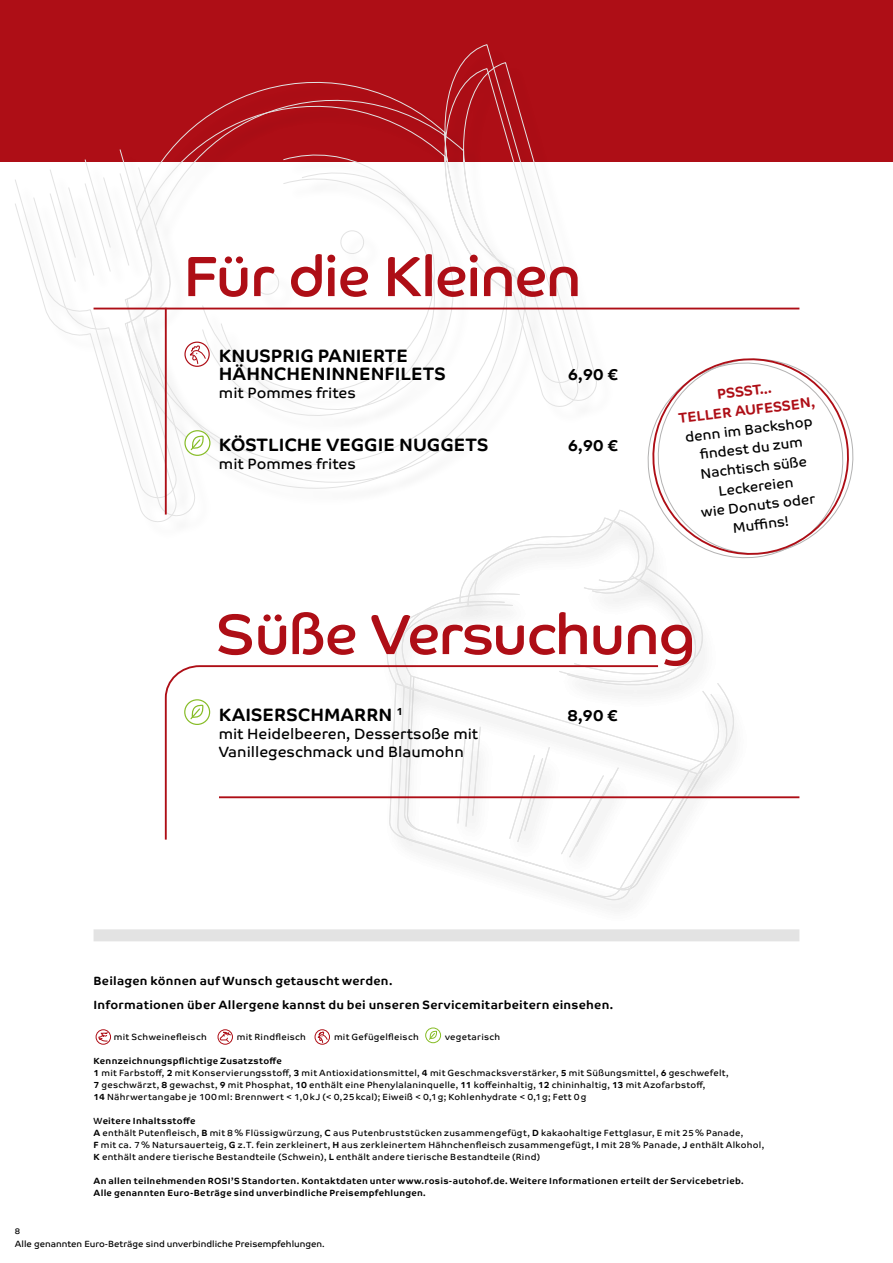
<style>
.page{position:relative;width:893px;height:1263px;background:#fff}
.page>*{position:absolute;margin:0;border:0;box-sizing:border-box;transform-origin:0 0}
.t1{font:57px "Co Headline";color:#ae0e16}
.t2{font:700 18px/18px "Co Text";color:#000}
.t3{font:700 16.05px "Co Text";color:#000}
.t4{font:15px/18px "Co Text";color:#000}
.t5{font:14.1px/19.2px "Co Text";color:#000;text-align:center}
.t6{font:700 14.1px/19.2px "Co Text";color:#ae0e16;text-align:center}
.t7{font:700 12px/24px "Co Text";letter-spacing:.02em;color:#000}
.t8{font:9px/12px "Co Text";letter-spacing:.03em;color:#000}
.t9{font:700 9px/12px "Co Text";letter-spacing:.03em;color:#000}
.t10{font:9px "Co Text";color:#000}
.t11{font:8.25px "Co Text";color:#000}
.s1{font-weight:700}
</style>
<div class="page">
<div style="left:94px;top:929px;width:705px;height:12px;background:#e3e3e3"></div>
<div style="left:96px;top:1029px;width:15px;height:15px;border:1px solid #ae0e16;border-radius:50%"></div>
<svg style="left:98px;top:1032px;width:10px;height:10px"></svg>
<div style="left:218px;top:1029px;width:15px;height:15px;border:1px solid #ae0e16;border-radius:50%"></div>
<svg style="left:219px;top:1032px;width:12px;height:10px"></svg>
<div style="left:315px;top:1029px;width:15px;height:15px;border:1px solid #ae0e16;border-radius:50%"></div>
<svg style="left:318px;top:1031px;width:10px;height:12px"></svg>
<div style="left:425px;top:1028px;width:16px;height:15px;border:1px solid #86bc25;border-radius:50%"></div>
<svg style="left:428px;top:1030px;width:9px;height:10px"></svg>
<div style="left:0;top:0;width:893px;height:161px;background:#ae0e16"></div>
<svg style="left:399px;top:510px;width:338px;height:289px"></svg>
<svg style="left:406px;top:675px;width:299px;height:215px"></svg>
<svg style="left:164px;top:664px;width:496px;height:177px"></svg>
<hr style="left:219px;top:796px;width:580px;height:2px;background:#ae0e16">
<svg style="left:642px;top:358px;width:212px;height:205px"></svg>
<div style="left:18px;top:47px;width:597px;height:493px;background:#000;opacity:.2"></div>
<svg style="left:126px;top:44px;width:454px;height:24px"></svg>
<svg style="left:145px;top:62px;width:453px;height:442px"></svg>
<svg style="left:15px;top:166px;width:434px;height:358px"></svg>
<svg style="left:126px;top:68px;width:454px;height:442px"></svg>
<hr style="left:165px;top:308px;width:2px;height:206px;background:#ae0e16">
<hr style="left:94px;top:308px;width:705px;height:1px;background:#ae0e16">
<svg style="left:185px;top:342px;width:24px;height:24px"></svg>
<div style="left:184px;top:342px;width:26px;height:25px;border:1px solid #ae0e16;border-radius:50%"></div>
<svg style="left:189px;top:341px;width:18px;height:24px"></svg>
<svg style="left:185px;top:431px;width:25px;height:24px"></svg>
<div style="left:184px;top:430px;width:26px;height:26px;border:1px solid #86bc25;border-radius:50%"></div>
<svg style="left:190px;top:434px;width:14px;height:17px"></svg>
<h1 class="t1" style="left:184px;top:243px;width:398px">Für die Kleinen</h1>
<h2 class="t2" style="left:219px;top:347px;width:228px">KNUSPRIG PANIERTE<br>HÄHNCHENINNENFILETS</h2>
<h3 class="t3" style="left:568px;top:365px;width:52px">6,90 €</h3>
<h3 class="t4" style="left:219px;top:384px;width:139px">mit Pommes frites</h3>
<h2 class="t2" style="left:219px;top:436px;width:271px">KÖSTLICHE VEGGIE NUGGETS</h2>
<h3 class="t3" style="left:568px;top:436px;width:52px">6,90 €</h3>
<h3 class="t4" style="left:219px;top:455px;width:139px">mit Pommes frites</h3>
<h3 class="t6" style="left:675px;top:390px;width:139px;rotate:-7deg">PSSST...<br>TELLER AUFESSEN,</h3>
<h3 class="t5" style="left:684px;top:427px;width:130px;rotate:-7deg">denn im Backshop fi ndest du zum<br>Nachtisch süße<br>Leckereien<br>wie Donuts oder<br>Muffi ns!</h3>
<h1 class="t1" style="left:216px;top:601px;width:480px">Süße Versuchung</h1>
<h2 class="t2" style="left:219px;top:705px;width:186px">KAISERSCHMARRN <sup>1</sup></h2>
<h3 class="t3" style="left:568px;top:705px;width:52px">8,90 €</h3>
<h3 class="t4" style="left:219px;top:724px;width:261px">mit Heidelbeeren, Dessertsoße mit<br>Vanillegeschmack und Blaumohn</h3>
<p class="t11" style="left:15px;top:1226px;width:7px">8</p>
<h3 class="t7" style="left:94px;top:969px;width:521px">Beilagen können auf Wunsch getauscht werden.<br>Informationen über Allergene kannst du bei unseren Servicemitarbeitern einsehen.</h3>
<p class="t8" style="left:114px;top:1031px;width:94px">mit Schweinefleisch</p>
<p class="t8" style="left:237px;top:1031px;width:71px">mit Rindfleisch</p>
<p class="t8" style="left:334px;top:1031px;width:86px">mit Gefügelfleisch</p>
<p class="t8" style="left:445px;top:1031px;width:57px">vegetarisch</p>
<p class="t8" style="left:94px;top:1055px;width:637px"><span class="s1">Kennzeichnungspflichtige Zusatzstoffe<br>1</span> mit Farbstoff, <span class="s1">2</span> mit Konservierungsstoff, <span class="s1">3</span> mit Antioxidationsmittel, <span class="s1">4</span> mit Geschmacksverstärker, <span class="s1">5</span> mit Süßungsmittel, <span class="s1">6</span> geschwefelt, <span class="s1">7</span> geschwärzt, <span class="s1">8</span> gewachst, <span class="s1">9</span> mit Phosphat, <span class="s1">10</span> enthält eine Phenylalaninquelle, <span class="s1">11</span> koffeinhaltig, <span class="s1">12</span> chininhaltig, <span class="s1">13</span> mit Azofarbstoff,<br><span class="s1">14</span> Nährwertangabe je 100 ml: Brennwert &lt; 1,0 kJ (&lt; 0,25kcal); Eiweiß &lt; 0,1g; Kohlenhydrate &lt; 0,1g; Fett 0 g</p>
<p class="t8" style="left:94px;top:1115px;width:672px">W<span class="s1">eitere Inhaltsstoffe<br>A</span> enthält Putenfleisch, <span class="s1">B</span> mit 8% Flüssigwürzung, <span class="s1">C</span> aus Putenbruststücken zusammengefügt, <span class="s1">D</span> kakaohaltige Fettglasur, E mit 25% Panade,<br><span class="s1">F</span> mit ca. 7% Natursauerteig, <span class="s1">G</span> z.T. fein zerkleinert, <span class="s1">H</span> aus zerkleinertem Hähnchenfleisch zusammengefügt, <span class="s1">I</span> mit 28% Panade, <span class="s1">J</span> enthält Alkohol, <span class="s1">K</span> enthält andere tierische Bestandteile (Schwein), <span class="s1">L</span> enthält andere tierische Bestandteile (Rind)</p>
<p class="t9" style="left:94px;top:1175px;width:652px">An allen teilnehmenden ROSI’S Standorten. Kontaktdaten unter www.rosis-autohof.de. Weitere Informationen erteilt der Servicebetrieb.<br>Alle genannten Euro-Beträge sind unverbindliche Preisempfehlungen.</p>
<p class="t10" style="left:15px;top:1239px;width:311px">Alle genannten Euro-Beträge sind unverbindliche Preisempfehlungen.</p>
</div>
